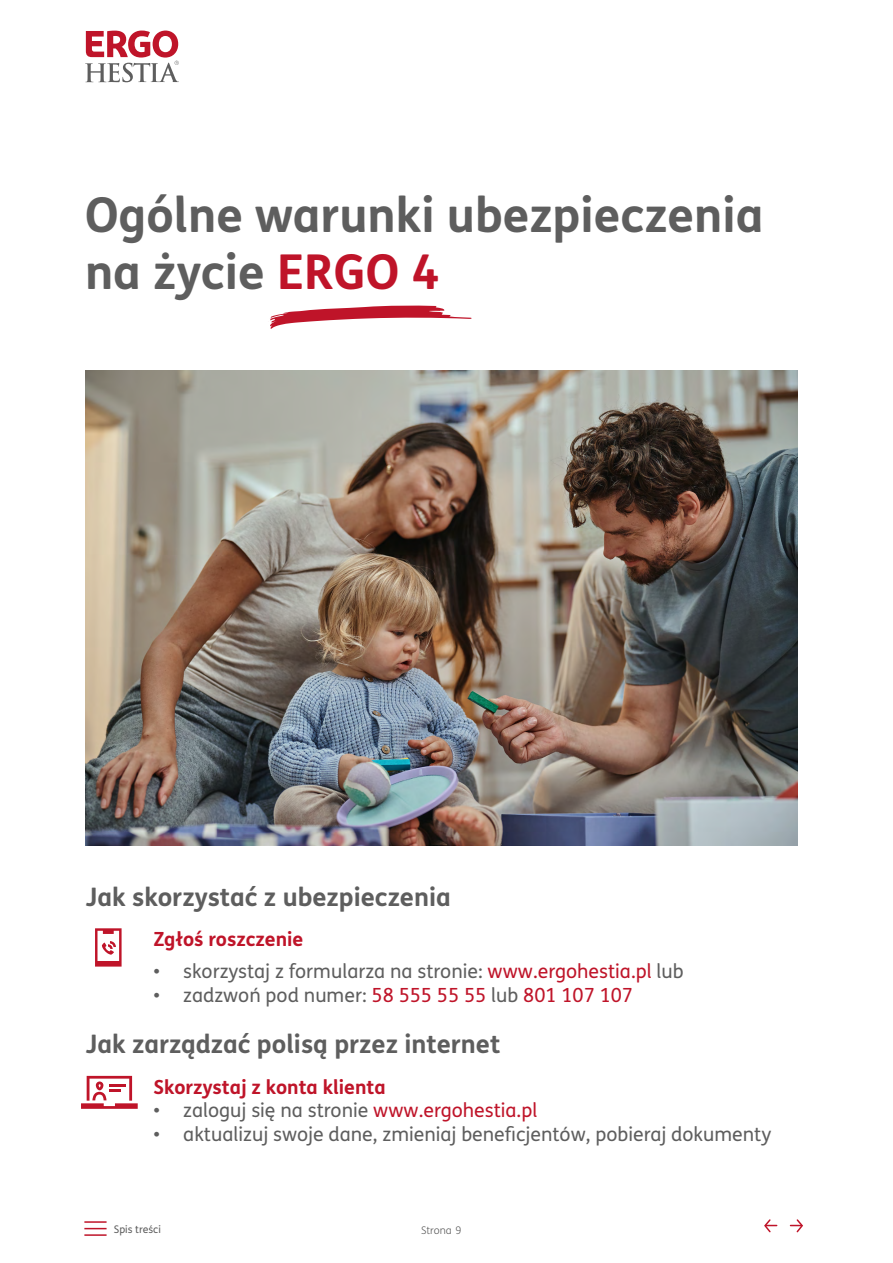
<style>
.page{position:relative;width:893px;height:1263px;background:#fff}
.page>*{position:absolute;margin:0;border:0;box-sizing:border-box;transform-origin:0 0}
.t1{font:700 48px/57.6px "FS Me";color:#5e5e5e}
.t2{font:700 25.5px "FS Me";color:#5e5e5e}
.t3{font:19.5px "FS Me";color:#5e5e5e}
.t4{font:700 19.5px "FS Me";color:#bf1429}
.t5{font:10.5px "FS Me";color:#5e5e5e}
.t6{font:300 10.5px "FS Me";color:#5e5e5e}
.s1{color:#bf1429}
</style>
<div class="page">
<svg style="left:85px;top:31px;width:94px;height:51px"></svg>
<hr style="left:84px;top:1221px;width:23px;height:2px;background:#bf1429">
<svg style="left:84px;top:1228px;width:23px;height:1px"></svg>
<hr style="left:84px;top:1234px;width:23px;height:2px;background:#bf1429">
<svg style="left:764px;top:1219px;width:13px;height:14px"></svg>
<svg style="left:790px;top:1219px;width:13px;height:14px"></svg>
<svg style="left:270px;top:305px;width:202px;height:24px"></svg>
<svg style="left:95px;top:928px;width:27px;height:38px"></svg>
<svg style="left:81px;top:1076px;width:57px;height:33px"></svg>
<img style="left:86px;top:370px;width:711px;height:475px">
<h1 class="t1" style="left:85px;top:183px;width:680px">Ogólne warunki ubezpieczenia na życie <span class="s1">ERGO 4</span></h1>
<h2 class="t2" style="left:86px;top:877px;width:367px">Jak skorzystać z ubezpieczenia</h2>
<p class="t4" style="left:154px;top:924px;width:151px">Zgłoś roszczenie</p>
<p class="t3" style="left:154px;top:958px;width:532px">• skorzystaj z formularza na stronie: <span class="s1">www.ergohestia.pl</span> lub</p>
<p class="t3" style="left:154px;top:981px;width:481px">• zadzwoń pod numer: <span class="s1">58 555 55 55</span> lub <span class="s1">801 107 107</span></p>
<h2 class="t2" style="left:86px;top:1024px;width:416px">Jak zarządzać polisą przez internet</h2>
<p class="t4" style="left:154px;top:1072px;width:234px">Skorzystaj z konta klienta</p>
<p class="t3" style="left:154px;top:1097px;width:385px">• zaloguj się na stronie <span class="s1">www.ergohestia.pl</span></p>
<p class="t3" style="left:154px;top:1120px;width:619px">• aktualizuj swoje dane, zmieniaj beneficjentów, pobieraj dokumenty</p>
<p class="t5" style="left:114px;top:1222px;width:48px">Spis treści</p>
<p class="t6" style="left:421px;top:1223px;width:42px">Strona 9</p>
</div>
